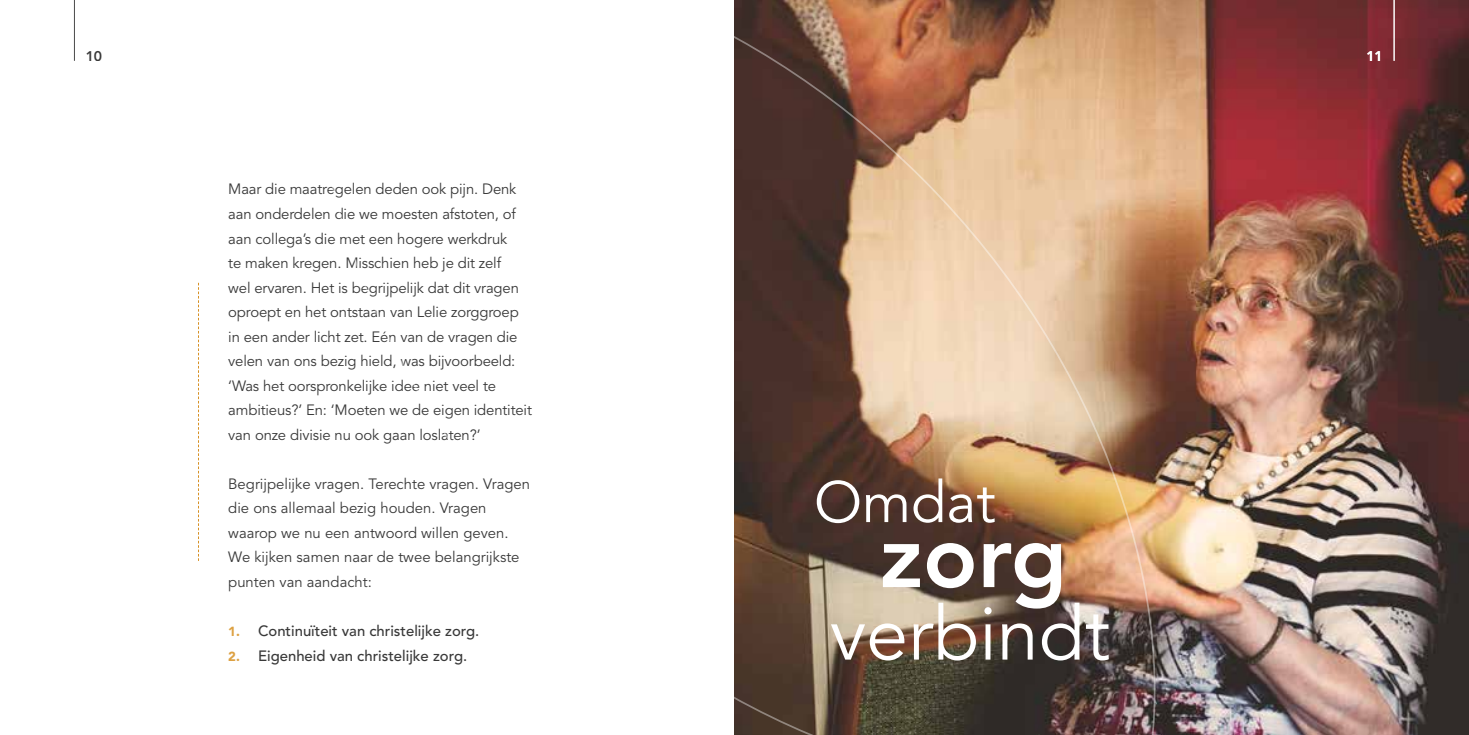
<style>
.page{position:relative;width:1469px;height:735px;background:#fff}
.page>*{position:absolute;margin:0;border:0;box-sizing:border-box;transform-origin:0 0}
.t1{font:14.88px/24.5px "Avenir LT Std";letter-spacing:-.01em;color:#393939}
.t2{font:500 14.88px "Avenir LT Std";color:#393939}
.t3{font:800 14px "Avenir";color:#393939}
.t4{font:800 14px "Avenir";color:#fff}
.s1{font-weight:900;font-size:13.12px;color:#dda142}
</style>
<div class="page">
<img style="left:1157px;top:0;width:311px;height:734px">
<img style="left:734px;top:0;width:423px;height:734px">
<svg style="left:198px;top:282px;width:1px;height:278px"></svg>
<hr style="left:1393px;top:0;width:1px;height:61px;background:#fff">
<hr style="left:74px;top:0;width:1px;height:61px;background:#484848">
<p class="t3" style="left:86px;top:45px;width:18px">10</p>
<p class="t4" style="left:1366px;top:45px;width:18px">11</p>
<p class="t1" style="left:228px;top:177px;width:305px">Maar die maatregelen deden ook pijn. Denk aan onderdelen die we moesten afstoten, of aan collega’s die met een hogere werkdruk<br>te maken kregen. Misschien heb je dit zelf<br>wel ervaren. Het is begrijpelijk dat dit vragen oproept en het ontstaan van Lelie zorggroep in een ander licht zet. Eén van de vragen die velen van ons bezig hield, was bijvoorbeeld: ‘Was het oorspronkelijke idee niet veel te ambitieus?’ En: ‘Moeten we de eigen identiteit van onze divisie nu ook gaan loslaten?’</p>
<p class="t1" style="left:228px;top:471px;width:303px">Begrijpelijke vragen. Terechte vragen. Vragen die ons allemaal bezig houden. Vragen waarop we nu een antwoord willen geven.<br>We kijken samen naar de twee belangrijkste punten van aandacht:</p>
<p class="t2" style="left:228px;top:622px;width:252px"><span class="s1">1.</span> Continuïteit van christelijke zorg.</p>
<p class="t2" style="left:228px;top:646px;width:240px"><span class="s1">2.</span> Eigenheid van christelijke zorg.</p>
</div>
